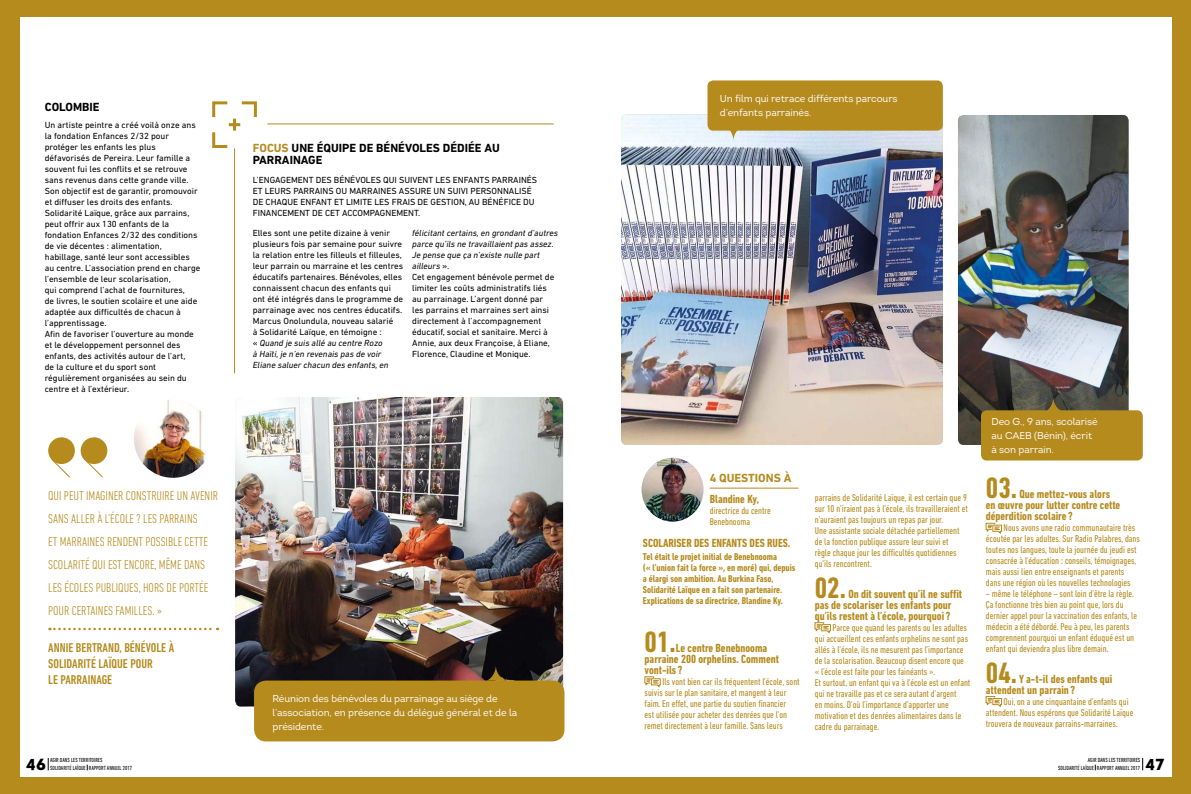
<style>
.page{position:relative;width:1191px;height:794px;background:#b58b1e}
.page>*{position:absolute;margin:0;border:0;box-sizing:border-box;transform-origin:0 0}
.t1{font:700 condensed 30px "DIN Next LT Pro";color:#b58b1e}
.t2{font:900 16px "Intro";color:#000}
.t3{font:300 condensed 13px/23px "DIN Next LT Pro";color:#b58b1e}
.t4{font:500 condensed 13px/16px "DIN Next LT Pro";color:#b58b1e}
.t5{font:700 condensed 12px/11px "DIN Next LT Pro";color:#b58b1e}
.t6{font:700 12px/12px "DIN Next LT Pro";color:#000}
.t7{font:700 12px "DIN Next LT Pro";color:#b58b1e}
.t8{font:condensed 10px/11px "DIN Next LT Pro";color:#b58b1e}
.t9{font:10px/14px "Intro";letter-spacing:-.01em;color:#fff}
.t10{font:700 condensed 10px/11px "DIN Next LT Pro";color:#b58b1e}
.t11{font:9px/11px "DIN Next LT Pro";color:#000}
.t12{font:condensed 6px/7.2px "DIN Next LT Pro";color:#000}
.s1{color:#b58b1e}
.s2{font-style:italic}
</style>
<div class="page">
<div style="left:20px;top:17px;width:1151px;height:760px;background:#fff"></div>
<svg style="left:49px;top:628px;width:169px;height:2px"></svg>
<div style="left:48px;top:437px;width:27px;height:27px;background:#b58b1e;border-radius:50%"></div>
<div style="left:81px;top:437px;width:26px;height:27px;background:#b58b1e;border-radius:50%"></div>
<svg style="left:51px;top:458px;width:53px;height:20px"></svg>
<img style="left:621px;top:114px;width:322px;height:331px">
<div style="left:707px;top:80px;width:236px;height:51px;background:#b58b1e;border-radius:6px"></div>
<svg style="left:723px;top:130px;width:24px;height:11px"></svg>
<img style="left:641px;top:458px;width:62px;height:63px">
<svg style="left:644px;top:676px;width:16px;height:11px"></svg>
<hr style="left:709px;top:487px;width:89px;height:1px;background:#b58b1e">
<img style="left:134px;top:399px;width:78px;height:79px;border-radius:39px">
<img style="left:958px;top:115px;width:170px;height:330px">
<div style="left:981px;top:410px;width:161px;height:50px;background:#b58b1e;border-radius:6px"></div>
<svg style="left:1043px;top:397px;width:24px;height:14px"></svg>
<svg style="left:814px;top:622px;width:17px;height:11px"></svg>
<svg style="left:985px;top:523px;width:17px;height:11px"></svg>
<svg style="left:985px;top:696px;width:17px;height:11px"></svg>
<svg style="left:212px;top:101px;width:45px;height:47px"></svg>
<div style="left:241px;top:131px;width:336px;height:301px;background:#fff"></div>
<hr style="left:234px;top:148px;width:1px;height:225px;background:#b58b1e">
<hr style="left:267px;top:123px;width:286px;height:1px;background:#b58b1e">
<img style="left:235px;top:397px;width:328px;height:309px">
<div style="left:254px;top:680px;width:310px;height:61px;background:#b58b1e;border-radius:12px"></div>
<svg style="left:486px;top:665px;width:23px;height:15px"></svg>
<svg style="left:48px;top:758px;width:1px;height:12px"></svg>
<svg style="left:1142px;top:758px;width:1px;height:12px"></svg>
<h3 class="t6" style="left:45px;top:101px;width:56px">COLOMBIE</h3>
<p class="t11" style="left:45px;top:119px;width:157px">Un artiste peintre a créé voilà onze ans la fondation Enfances 2/32 pour protéger les enfants les plus défavorisés de Pereira. Leur famille a souvent fui les conflits et se retrouve sans revenus dans cette grande ville.<br>Son objectif est de garantir, promouvoir et diffuser les droits des enfants.<br>Solidarité Laïque, grâce aux parrains, peut offrir aux 130 enfants de la fondation Enfances 2/32 des conditions de vie décentes : alimentation, habillage, santé leur sont accessibles au centre. L’association prend en charge l’ensemble de leur scolarisation,<br>qui comprend l’achat de fournitures,<br>de livres, le soutien scolaire et une aide adaptée aux difficultés de chacun à l’apprentissage.<br>Afin de favoriser l’ouverture au monde et le développement personnel des enfants, des activités autour de l’art,<br>de la culture et du sport sont régulièrement organisées au sein du centre et à l’extérieur.</p>
<h3 class="t6" style="left:253px;top:142px;width:248px"><span class="s1">FOCUS</span> UNE ÉQUIPE DE BÉNÉVOLES DÉDIÉE AU<br>PARRAINAGE</h3>
<p class="t11" style="left:253px;top:175px;width:286px">L’ENGAGEMENT DES BÉNÉVOLES QUI SUIVENT LES ENFANTS PARRAINÉS ET LEURS PARRAINS OU MARRAINES ASSURE UN SUIVI PERSONNALISÉ DE CHAQUE ENFANT ET LIMITE LES FRAIS DE GESTION, AU BÉNÉFICE DU FINANCEMENT DE CET ACCOMPAGNEMENT.</p>
<p class="t11" style="left:253px;top:227px;width:152px">Elles sont une petite dizaine à venir plusieurs fois par semaine pour suivre la relation entre les filleuls et filleules, leur parrain ou marraine et les centres éducatifs partenaires. Bénévoles, elles connaissent chacun des enfants qui ont été intégrés dans le programme de parrainage avec nos centres éducatifs.<br>Marcus Onolundula, nouveau salarié<br>à Solidarité Laïque, en témoigne :<br>« <span class="s2">Quand je suis allé au centre Rozo<br>à Haïti, je n’en revenais pas de voir Eliane saluer chacun des enfants, en</span></p>
<p class="t11" style="left:412px;top:227px;width:147px"><span class="s2">félicitant certains, en grondant d’autres parce qu’ils ne travaillaient pas assez.<br>Je pense que ça n’existe nulle part ailleurs</span> ».<br>Cet engagement bénévole permet de limiter les coûts administratifs liés au parrainage. L’argent donné par<br>les parrains et marraines sert ainsi directement à l’accompagnement éducatif, social et sanitaire. Merci à Annie, aux deux Françoise, à Eliane, Florence, Claudine et Monique.</p>
<h3 class="t3" style="left:48px;top:484px;width:171px">QUI PEUT IMAGINER CONSTRUIRE UN AVENIR SANS ALLER À L’ÉCOLE ? LES PARRAINS<br>ET MARRAINES RENDENT POSSIBLE CETTE SCOLARITÉ QUI EST ENCORE, MÊME DANS LES ÉCOLES PUBLIQUES, HORS DE PORTÉE POUR CERTAINES FAMILLES. »</h3>
<h3 class="t4" style="left:48px;top:639px;width:127px">ANNIE BERTRAND, BÉNÉVOLE À<br>SOLIDARITÉ LAÏQUE POUR<br>LE PARRAINAGE</h3>
<p class="t9" style="left:272px;top:691px;width:246px">Réunion des bénévoles du parrainage au siège de l’association, en présence du délégué général et de la présidente.</p>
<p class="t9" style="left:720px;top:92px;width:179px">Un film qui retrace différents parcours d’enfants parrainés.</p>
<h3 class="t7" style="left:709px;top:471px;width:83px">4 QUESTIONS À</h3>
<h3 class="t5" style="left:709px;top:493px;width:51px">Blandine Ky,</h3>
<p class="t8" style="left:709px;top:505px;width:63px">directrice du centre<br>Benebnooma</p>
<h3 class="t5" style="left:643px;top:537px;width:149px">SCOLARISER DES ENFANTS DES RUES.</h3>
<p class="t10" style="left:643px;top:551px;width:154px">Tel était le projet initial de Benebnooma<br>(« l’union fait la force », en moré) qui, depuis a élargi son ambition. Au Burkina Faso, Solidarité Laïque en a fait son partenaire.<br>Explications de sa directrice, Blandine Ky.</p>
<h1 class="t1" style="left:644px;top:625px;width:33px">01.</h1>
<h3 class="t5" style="left:644px;top:642px;width:136px;text-indent:31px">Le centre Benebnooma parraine 200 orphelins. Comment vont-ils ?</h3>
<p class="t8" style="left:644px;top:676px;width:157px;text-indent:18px">Ils vont bien car ils fréquentent l’école, sont suivis sur le plan sanitaire, et mangent à leur faim. En effet, une partie du soutien financier<br>est utilisée pour acheter des denrées que l’on remet directement à leur famille. Sans leurs</p>
<p class="t8" style="left:814px;top:492px;width:154px">parrains de Solidarité Laïque, il est certain que 9 sur 10 n’iraient pas à l’école, ils travailleraient et n’auraient pas toujours un repas par jour.<br>Une assistante sociale détachée partiellement de la fonction publique assure leur suivi et<br>règle chaque jour les difficultés quotidiennes qu’ils rencontrent.</p>
<h1 class="t1" style="left:814px;top:571px;width:33px">02.</h1>
<h3 class="t5" style="left:814px;top:588px;width:149px;text-indent:34px">On dit souvent qu’il ne suffit pas de scolariser les enfants pour qu’ils restent à l’école, pourquoi ?</h3>
<p class="t8" style="left:814px;top:622px;width:157px;text-indent:18px">Parce que quand les parents ou les adultes qui accueillent ces enfants orphelins ne sont pas allés à l’école, ils ne mesurent pas l’importance de la scolarisation. Beaucoup disent encore que « l’école est faite pour les fainéants ».<br>Et surtout, un enfant qui va à l’école est un enfant qui ne travaille pas et ce sera autant d’argent<br>en moins. D’où l’importance d’apporter une motivation et des denrées alimentaires dans le cadre du parrainage.</p>
<p class="t9" style="left:991px;top:414px;width:108px">Deo G., 9 ans, scolarisé au CAEB (Bénin), écrit à son parrain.</p>
<h1 class="t1" style="left:986px;top:471px;width:33px">03.</h1>
<h3 class="t5" style="left:986px;top:489px;width:136px;text-indent:34px">Que mettez-vous alors en œuvre pour lutter contre cette déperdition scolaire ?</h3>
<p class="t8" style="left:986px;top:522px;width:156px;text-indent:18px">Nous avons une radio communautaire très écoutée par les adultes. Sur Radio Palabres, dans toutes nos langues, toute la journée du jeudi est consacrée à l’éducation : conseils, témoignages, mais aussi lien entre enseignants et parents dans une région où les nouvelles technologies</p>
<p class="t8" style="left:986px;top:588px;width:153px">– même le téléphone – sont loin d’être la règle.<br>Ça fonctionne très bien au point que, lors du dernier appel pour la vaccination des enfants, le médecin a été débordé. Peu à peu, les parents comprennent pourquoi un enfant éduqué est un enfant qui deviendra plus libre demain.</p>
<h1 class="t1" style="left:986px;top:656px;width:33px">04.</h1>
<h3 class="t5" style="left:986px;top:674px;width:128px;text-indent:33px">Y a-t-il des enfants qui attendent un parrain ?</h3>
<p class="t8" style="left:986px;top:696px;width:149px;text-indent:18px">Oui, on a une cinquantaine d’enfants qui attendent. Nous espérons que Solidarité Laïque trouvera de nouveaux parrains-marraines.</p>
<h2 class="t2" style="left:26px;top:753px;width:21px">46</h2>
<p class="t12" style="left:50px;top:756px;width:83px">AGIR DANS LES TERRITOIRES<br>SOLIDARITÉ LAÏQUE RAPPORT ANNUEL 2017</p>
<p class="t12" style="left:1058px;top:756px;width:83px;text-align:right">AGIR DANS LES TERRITOIRES<br>SOLIDARITÉ LAÏQUE RAPPORT ANNUEL 2017</p>
<h2 class="t2" style="left:1145px;top:753px;width:20px">47</h2>
</div>
